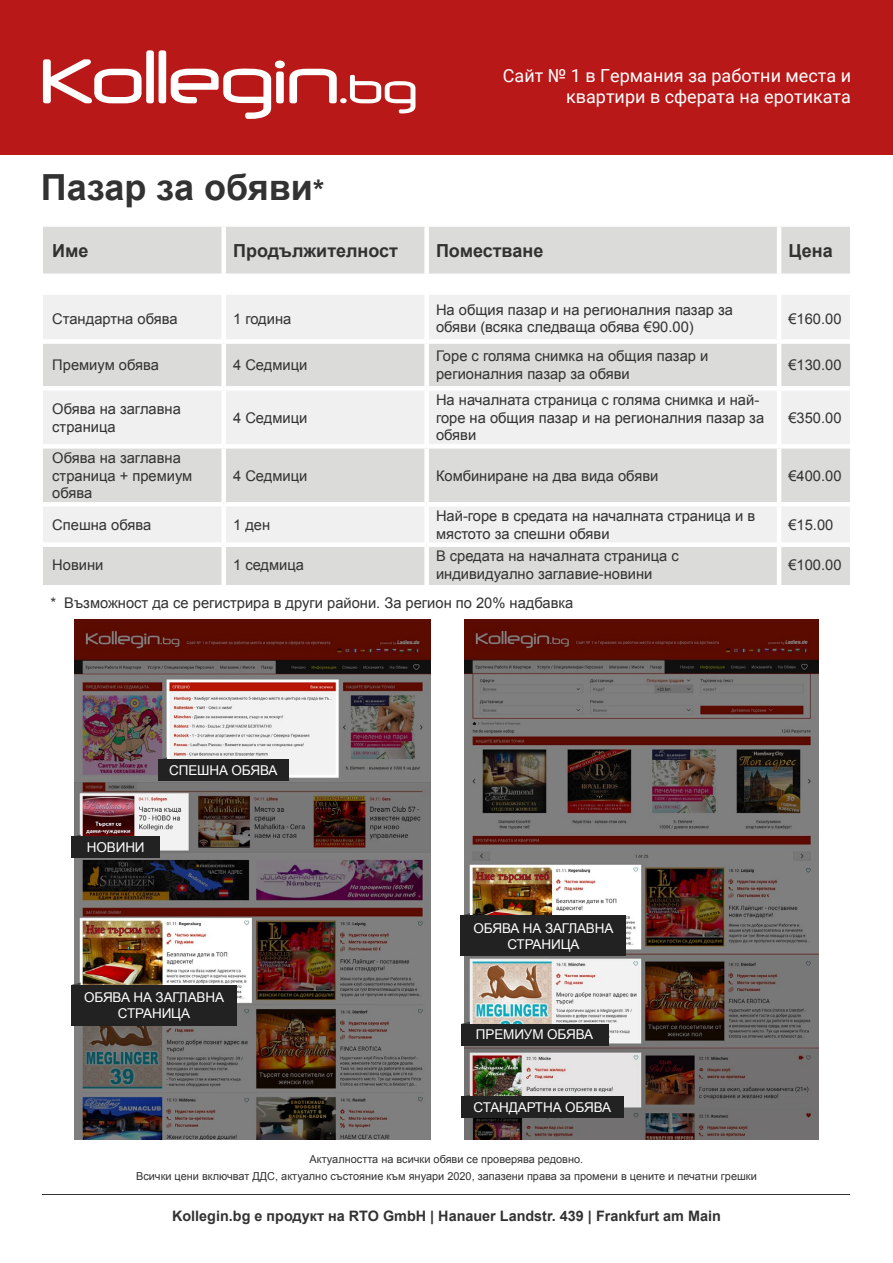
<style>
.page{position:relative;width:893px;height:1263px;background:#fff}
.page>*{position:absolute;margin:0;border:0;box-sizing:border-box;transform-origin:0 0}
.t1{font:700 36px "Arial";color:#333232}
.t2{font:18px/21.6px "Roboto";color:#fff;text-align:right}
.t3{font:700 18px "Arial";color:#333232}
.t4{font:14.7px/17.7px "Arial";color:#333232}
.t5{font:700 14.4px "Arial";color:#333232}
.t6{font:13.5px/16.2px "Arial";letter-spacing:-.01em;color:#fff;text-align:center}
.t7{font:10.95px/16.5px "Arial";color:#333232;text-align:center}
.s1{font-size:28.5px}
</style>
<div class="page">
<svg style="left:43px;top:227px;width:807px;height:358px;fill:#dbdbda"></svg>
<svg style="left:43px;top:295px;width:807px;height:247px;fill:#f0f0f0"></svg>
<div style="left:221px;top:227px;width:5px;height:46px;background:#fff"></div>
<div style="left:424px;top:227px;width:5px;height:46px;background:#fff"></div>
<hr style="left:777px;top:227px;width:4px;height:46px;background:#fff">
<div style="left:221px;top:273px;width:5px;height:22px;background:#fff"></div>
<div style="left:424px;top:273px;width:5px;height:22px;background:#fff"></div>
<hr style="left:777px;top:273px;width:4px;height:22px;background:#fff">
<div style="left:221px;top:295px;width:5px;height:44px;background:#fff"></div>
<div style="left:424px;top:295px;width:5px;height:44px;background:#fff"></div>
<hr style="left:777px;top:295px;width:4px;height:44px;background:#fff">
<div style="left:221px;top:344px;width:5px;height:42px;background:#fff"></div>
<div style="left:424px;top:344px;width:5px;height:42px;background:#fff"></div>
<hr style="left:777px;top:344px;width:4px;height:42px;background:#fff">
<div style="left:221px;top:391px;width:5px;height:53px;background:#fff"></div>
<div style="left:424px;top:391px;width:5px;height:53px;background:#fff"></div>
<hr style="left:777px;top:391px;width:4px;height:53px;background:#fff">
<div style="left:221px;top:449px;width:5px;height:53px;background:#fff"></div>
<div style="left:424px;top:449px;width:5px;height:53px;background:#fff"></div>
<hr style="left:777px;top:449px;width:4px;height:53px;background:#fff">
<div style="left:221px;top:507px;width:5px;height:35px;background:#fff"></div>
<div style="left:424px;top:507px;width:5px;height:35px;background:#fff"></div>
<hr style="left:777px;top:507px;width:4px;height:35px;background:#fff">
<div style="left:221px;top:547px;width:5px;height:38px;background:#fff"></div>
<div style="left:424px;top:547px;width:5px;height:38px;background:#fff"></div>
<hr style="left:777px;top:547px;width:4px;height:38px;background:#fff">
<div style="left:43px;top:339px;width:181px;height:5px;background:#fff"></div>
<div style="left:224px;top:339px;width:203px;height:5px;background:#fff"></div>
<div style="left:427px;top:339px;width:352px;height:5px;background:#fff"></div>
<div style="left:779px;top:339px;width:71px;height:5px;background:#fff"></div>
<div style="left:43px;top:386px;width:181px;height:5px;background:#fff"></div>
<div style="left:224px;top:386px;width:203px;height:5px;background:#fff"></div>
<div style="left:427px;top:386px;width:352px;height:5px;background:#fff"></div>
<div style="left:779px;top:386px;width:71px;height:5px;background:#fff"></div>
<div style="left:43px;top:444px;width:181px;height:5px;background:#fff"></div>
<div style="left:224px;top:444px;width:203px;height:5px;background:#fff"></div>
<div style="left:427px;top:444px;width:352px;height:5px;background:#fff"></div>
<div style="left:779px;top:444px;width:71px;height:5px;background:#fff"></div>
<div style="left:43px;top:502px;width:181px;height:5px;background:#fff"></div>
<div style="left:224px;top:502px;width:203px;height:5px;background:#fff"></div>
<div style="left:427px;top:502px;width:352px;height:5px;background:#fff"></div>
<div style="left:779px;top:502px;width:71px;height:5px;background:#fff"></div>
<div style="left:43px;top:542px;width:181px;height:5px;background:#fff"></div>
<div style="left:224px;top:542px;width:203px;height:5px;background:#fff"></div>
<div style="left:427px;top:542px;width:352px;height:5px;background:#fff"></div>
<div style="left:779px;top:542px;width:71px;height:5px;background:#fff"></div>
<div style="left:0;top:0;width:893px;height:154px;background:#b81817"></div>
<svg style="left:43px;top:50px;width:372px;height:69px"></svg>
<img style="left:75px;top:620px;width:356px;height:520px">
<svg style="left:71px;top:982px;width:10px;height:3px"></svg>
<div style="left:71px;top:985px;width:166px;height:40px;background:#222"></div>
<svg style="left:158px;top:757px;width:9px;height:3px"></svg>
<div style="left:158px;top:760px;width:131px;height:21px;background:#222"></div>
<svg style="left:71px;top:834px;width:10px;height:3px"></svg>
<div style="left:71px;top:837px;width:89px;height:21px;background:#222"></div>
<img style="left:464px;top:620px;width:354px;height:520px">
<svg style="left:461px;top:1094px;width:9px;height:3px"></svg>
<div style="left:461px;top:1097px;width:163px;height:21px;background:#222"></div>
<svg style="left:461px;top:1022px;width:9px;height:2px"></svg>
<div style="left:461px;top:1024px;width:147px;height:21px;background:#222"></div>
<svg style="left:463px;top:913px;width:7px;height:2px"></svg>
<div style="left:461px;top:915px;width:165px;height:41px;background:#222"></div>
<hr style="left:43px;top:1194px;width:807px;height:1px;background:#333232">
<h1 class="t1" style="left:41px;top:163px;width:285px">Пазар за обяви<span class="s1">*</span></h1>
<p class="t2" style="left:503px;top:64px;width:350px">Сайт № 1 в Германия за работни места и квартири в сферата на еротиката</p>
<p class="t3" style="left:52px;top:238px;width:38px">Име</p>
<p class="t3" style="left:233px;top:238px;width:166px">Продължителност</p>
<p class="t3" style="left:436px;top:238px;width:109px">Поместване</p>
<p class="t3" style="left:788px;top:238px;width:46px">Цена</p>
<p class="t4" style="left:52px;top:310px;width:127px">Стандартна обява</p>
<p class="t4" style="left:233px;top:310px;width:60px">1 година</p>
<p class="t4" style="left:436px;top:301px;width:299px">На общия пазар и на регионалния пазар за обяви (всяка следваща обява €90.00)</p>
<p class="t4" style="left:788px;top:310px;width:55px">€160.00</p>
<p class="t4" style="left:52px;top:356px;width:108px">Премиум обява</p>
<p class="t4" style="left:233px;top:356px;width:76px">4 Седмици</p>
<p class="t4" style="left:436px;top:348px;width:274px">Горе с голяма снимка на общия пазар и регионалния пазар за обяви</p>
<p class="t4" style="left:788px;top:356px;width:55px">€130.00</p>
<p class="t4" style="left:52px;top:400px;width:130px">Обява на заглавна страница</p>
<p class="t4" style="left:233px;top:409px;width:76px">4 Седмици</p>
<p class="t4" style="left:436px;top:391px;width:330px">На началната страница с голяма снимка и най&shy;горе на общия пазар и на регионалния пазар за обяви</p>
<p class="t4" style="left:788px;top:409px;width:55px">€350.00</p>
<p class="t4" style="left:52px;top:449px;width:142px">Обява на заглавна страница + премиум обява</p>
<p class="t4" style="left:233px;top:467px;width:76px">4 Седмици</p>
<p class="t4" style="left:436px;top:467px;width:224px">Комбиниране на два вида обяви</p>
<p class="t4" style="left:788px;top:467px;width:55px">€400.00</p>
<p class="t4" style="left:52px;top:516px;width:100px">Спешна обява</p>
<p class="t4" style="left:233px;top:516px;width:39px">1 ден</p>
<p class="t4" style="left:436px;top:507px;width:321px">Най-горе в средата на началната страница и в мястото за спешни обяви</p>
<p class="t4" style="left:788px;top:516px;width:46px">€15.00</p>
<p class="t4" style="left:52px;top:556px;width:53px">Новини</p>
<p class="t4" style="left:233px;top:556px;width:72px">1 седмица</p>
<p class="t4" style="left:436px;top:547px;width:244px">В средата на началната страница с индивидуално заглавие-новини</p>
<p class="t4" style="left:788px;top:556px;width:55px">€100.00</p>
<p class="t4" style="left:50px;top:594px;width:525px">* Възможност да се регистрира в други райони. За регион по 20% надбавка</p>
<p class="t6" style="left:169px;top:762px;width:110px">СПЕШНА ОБЯВА</p>
<p class="t6" style="left:87px;top:840px;width:59px">НОВИНИ</p>
<p class="t6" style="left:84px;top:989px;width:141px">ОБЯВА НА ЗАГЛАВНА<br>СТРАНИЦА</p>
<p class="t6" style="left:473px;top:920px;width:141px">ОБЯВА НА ЗАГЛАВНА<br>СТРАНИЦА</p>
<p class="t6" style="left:476px;top:1027px;width:119px">ПРЕМИУМ ОБЯВА</p>
<p class="t6" style="left:473px;top:1100px;width:139px">СТАНДАРТНА ОБЯВА</p>
<p class="t7" style="left:136px;top:1151px;width:622px">Актуалността на всички обяви се проверява редовно.<br>Всички цени включват ДДС, актуално състояние към януари 2020, запазени права за промени в цените и печатни грешки</p>
<p class="t5" style="left:172px;top:1206px;width:550px">Kollegin.bg е продукт на RTO GmbH | Hanauer Landstr. 439 | Frankfurt am Main</p>
</div>
